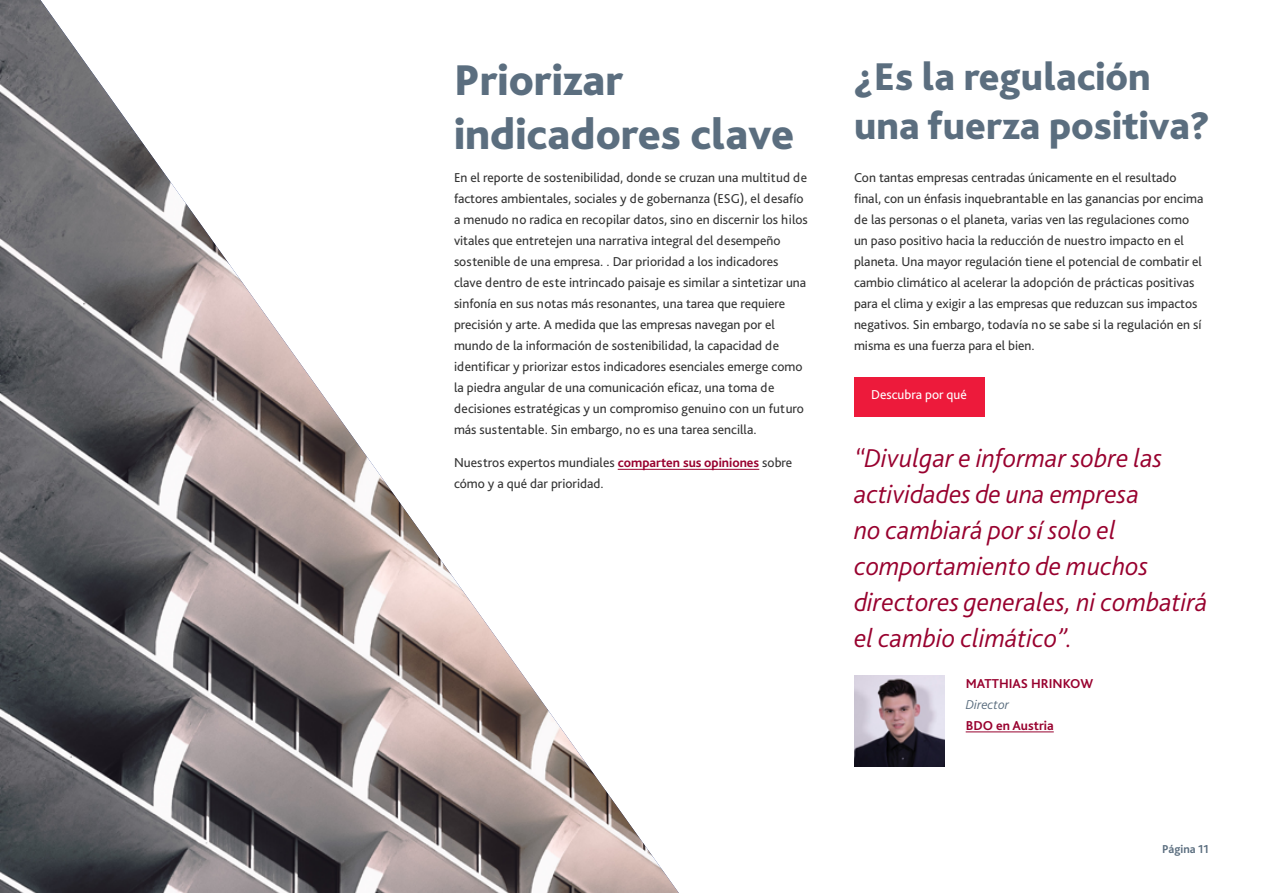
<style>
.page{position:relative;width:1263px;height:893px;background:#fff}
.page>*{position:absolute;margin:0;border:0;box-sizing:border-box;transform-origin:0 0}
.t1{font:800 45px/54px "Bliss 2";color:#5b6e7f}
.t2{font:800 40.5px/48.6px "Bliss 2";color:#5b6e7f}
.t3{font:italic 300 27px/36px "Bliss 2";color:#98002e}
.t4{font:13.5px/21px "Bliss Pro";color:#333}
.t5{font:700 13.5px "Bliss 2";color:#98002e}
.t6{font:13.5px "Bliss Pro";color:#fff}
.t7{font:italic 300 13.5px "Bliss 2";color:#5b6e7f}
.t8{font:700 12px "Bliss 2";color:#5b6e7f}
.s1{font-family:"Bliss 2";font-weight:700;color:#98002e}
</style>
<div class="page">
<hr style="left:618px;top:469px;width:141px;height:1px;background:#98002e">
<div style="left:854px;top:377px;width:131px;height:39px;background:#ed1a3b"></div>
<hr style="left:966px;top:732px;width:88px;height:1px;background:#98002e">
<img style="left:854px;top:676px;width:90px;height:90px">
<img style="left:0;top:0;width:679px;height:893px">
<h1 class="t1" style="left:454px;top:51px;width:342px">Priorizar indicadores clave</h1>
<p class="t4" style="left:454px;top:167px;width:355px">En el reporte de sostenibilidad, donde se cruzan una multitud de factores ambientales, sociales y de gobernanza (ESG), el desafío a menudo no radica en recopilar datos, sino en discernir los hilos vitales que entretejen una narrativa integral del desempeño sostenible de una empresa. . Dar prioridad a los indicadores clave dentro de este intrincado paisaje es similar a sintetizar una sinfonía en sus notas más resonantes, una tarea que requiere precisión y arte. A medida que las empresas navegan por el mundo de la información de sostenibilidad, la capacidad de identificar y priorizar estos indicadores esenciales emerge como la piedra angular de una comunicación eficaz, una toma de decisiones estratégicas y un compromiso genuino con un futuro más sustentable. Sin embargo, no es una tarea sencilla.</p>
<p class="t4" style="left:454px;top:452px;width:340px">Nuestros expertos mundiales <span class="s1">comparten sus opiniones</span> sobre cómo y a qué dar prioridad.</p>
<h2 class="t2" style="left:854px;top:52px;width:358px">¿Es la regulación una fuerza positiva?</h2>
<p class="t4" style="left:854px;top:167px;width:351px">Con tantas empresas centradas únicamente en el resultado final, con un énfasis inquebrantable en las ganancias por encima de las personas o el planeta, varias ven las regulaciones como un paso positivo hacia la reducción de nuestro impacto en el planeta. Una mayor regulación tiene el potencial de combatir el cambio climático al acelerar la adopción de prácticas positivas para el clima y exigir a las empresas que reduzcan sus impactos negativos. Sin embargo, todavía no se sabe si la regulación en sí misma es una fuerza para el bien.</p>
<p class="t6" style="left:871px;top:386px;width:97px">Descubra por qué</p>
<h3 class="t3" style="left:854px;top:439px;width:355px">“Divulgar e informar sobre las actividades de una empresa<br>no cambiará por sí solo el comportamiento de muchos directores generales, ni combatirá el cambio climático”.</h3>
<p class="t5" style="left:966px;top:675px;width:129px">MATTHIAS HRINKOW</p>
<p class="t7" style="left:966px;top:696px;width:45px">Director</p>
<p class="t5" style="left:966px;top:717px;width:90px">BDO en Austria</p>
<p class="t8" style="left:1162px;top:842px;width:48px">Página 11</p>
</div>
